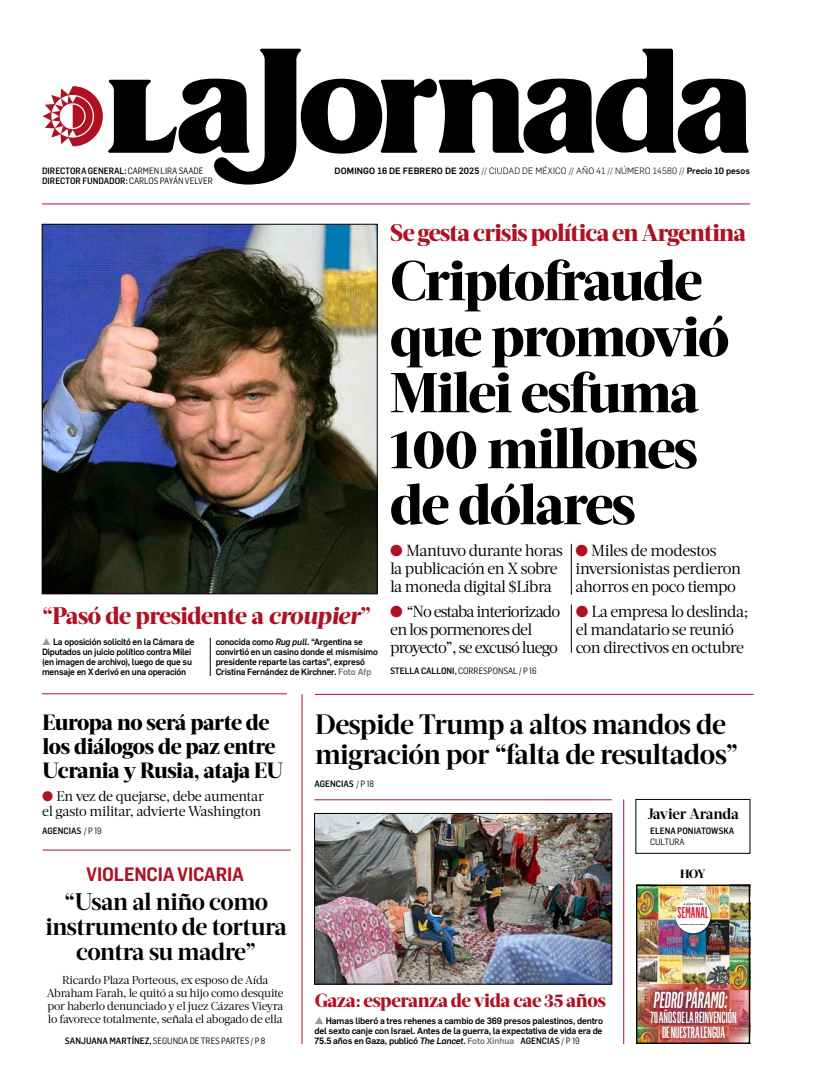
<style>
.page{position:relative;width:822px;height:1089px;background:#fff}
.page>*{position:absolute;margin:0;border:0;box-sizing:border-box;transform-origin:0 0}
.t1{font:800 56px/56px "Acta Headline";letter-spacing:-.03em;color:#000}
.t2{font:700 28px/30px "Acta Headline";letter-spacing:-.02em;color:#000}
.t3{font:800 24px "Acta Headline";letter-spacing:-.03em;color:#af1122}
.t4{font:700 24px/25px "Acta Headline";letter-spacing:-.025em;color:#000;text-align:center}
.t5{font:500 22.8px "Flama Ultracond";color:#fff;scale:.9 1}
.t6{font:800 22px/24px "Acta Headline";letter-spacing:-.02em;color:#000}
.t7{font:800 19px "Acta Headline";letter-spacing:-.02em;color:#af1122}
.t8{font:600 19px "Flama Semicond";letter-spacing:-.01em;color:#af1122}
.t9{font:16px/18px "Acta Deck";letter-spacing:-.04em;color:#000}
.t10{font:500 15.8px/15.8px "Flama Ultracond";color:#fff;text-align:center;scale:.9 1}
.t11{font:500 15.5px "Flama Ultracond";letter-spacing:.015em;color:#d7162f;scale:.9 1}
.t12{font:700 15px "Acta Headline";letter-spacing:-.01em;color:#000}
.t13{font:14px/15px "Acta Deck";letter-spacing:-.02em;color:#000}
.t14{font:800 12px "Acta Headline";color:#000}
.t15{font:11.5px/13px "Acta Deck";letter-spacing:-.025em;color:#000;text-align:center}
.t16{font:500 9px/10px "Flama";letter-spacing:-.02em;color:#000}
.t17{font:500 9px "Flama Semicond";color:#000}
.t18{font:9px "Flama Semicond";color:#000}
.t19{font:300 9px "Flama";letter-spacing:.01em;color:#000}
.t20{font:700 1.2px "Flama";color:#000}
.s1{font-weight:400}
.s2{font-weight:500}
.s3{font-style:italic}
.s4{color:#959c9d}
.s5{color:#6d7373}
.s6{color:#af1122}
.s7{font-family:"Flama Semicond"}
.s8{font-family:"Flama Semicond";font-weight:400}
</style>
<div class="page">
<svg style="left:43px;top:49px;width:706px;height:136px"></svg>
<hr style="left:42px;top:203px;width:708px;height:1px;background:#af1122">
<img style="left:316px;top:815px;width:294px;height:167px">
<div style="left:314px;top:813px;width:298px;height:171px;border:1px solid #000"></div>
<hr style="left:43px;top:850px;width:248px;height:1px;background:#af1122">
<hr style="left:42px;top:693px;width:245px;height:1px;background:#af1122">
<img style="left:44px;top:226px;width:331px;height:366px">
<div style="left:42px;top:224px;width:335px;height:370px;border:1px solid #000"></div>
<hr style="left:210px;top:638px;width:1px;height:38px;background:#000">
<hr style="left:571px;top:544px;width:1px;height:51px;background:#000">
<hr style="left:571px;top:604px;width:1px;height:49px;background:#000">
<hr style="left:315px;top:694px;width:439px;height:1px;background:#af1122">
<hr style="left:314px;top:799px;width:298px;height:1px;background:#af1122">
<hr style="left:302px;top:694px;width:1px;height:350px;background:#af1122">
<img style="left:638px;top:887px;width:110px;height:98px">
<svg style="left:638px;top:985px;width:110px;height:57px"></svg>
<div style="left:676px;top:898px;width:36px;height:37px;background:#000;opacity:.55"></div>
<div style="left:675px;top:898px;width:36px;height:35px;background:#fff;border-radius:50%"></div>
<img style="left:687px;top:902px;width:16px;height:4px">
<div style="left:636px;top:885px;width:114px;height:159px;border:1px solid #000"></div>
<div style="left:646px;top:983px;width:95px;height:60px;background:#000;opacity:.5"></div>
<div style="left:636px;top:799px;width:114px;height:55px;border:1px solid #000"></div>
<hr style="left:623px;top:799px;width:1px;height:245px;background:#af1122">
<p class="t17" style="left:42px;top:165px;width:163px">DIRECTORA GENERAL: <span class="s1">CARMEN LIRA SAADE</span></p>
<p class="t19" style="left:335px;top:164px;width:417px"><span class="s2">Domingo 16 de febrero de 2025</span> // CIUDAD DE MÉXICO // AÑO 41 // NÚM ERO 14580 // <span class="s2">Precio 10 pesos</span></p>
<p class="t17" style="left:42px;top:175px;width:172px">DIRECTOR FUNDADOR: <span class="s1">CARLOS PAYÁN VELVER</span></p>
<h3 class="t3" style="left:390px;top:218px;width:357px">Se gesta crisis política en Argentina</h3>
<h1 class="t1" style="left:390px;top:253px;width:341px">Criptofraude que promovió<br>Milei esfuma<br>100 millones de dólares</h1>
<h3 class="t3" style="left:42px;top:601px;width:331px">“Pasó de presidente a <span class="s3">croupier</span>”</h3>
<p class="t16" style="left:42px;top:636px;width:154px"><span class="s4">▲</span> La oposición solicitó en la Cámara de Diputados un juicio político contra Milei (en imagen de archivo), luego de que su mensaje en X derivó en una operación</p>
<p class="t16" style="left:216px;top:636px;width:164px">conocida como <span class="s3">Rug pull</span>. “Argentina se convirtió en un casino donde el mismísimo presidente reparte las cartas”, expresó Cristina Fernández de Kirchner. <span class="s5">Foto Afp</span></p>
<h3 class="t9" style="left:390px;top:542px;width:174px"><span class="s6">●</span> Mantuvo durante horas la publicación en X sobre la moneda digital $Libra</h3>
<h3 class="t9" style="left:575px;top:542px;width:167px"><span class="s6">●</span> Miles de modestos inversionistas perdieron ahorros en poco tiempo</h3>
<h3 class="t9" style="left:390px;top:603px;width:172px"><span class="s6">●</span> “No estaba interiorizado en los pormenores del proyecto”, se excusó luego</h3>
<h3 class="t9" style="left:576px;top:603px;width:174px"><span class="s6">●</span> La empresa lo deslinda; el mandatario se reunió con directivos en octubre</h3>
<p class="t18" style="left:390px;top:665px;width:148px"><span class="s2">STELLA CALLONI,</span> CORRESPONSAL / P 16</p>
<h3 class="t6" style="left:42px;top:711px;width:242px">Europa no será parte de los diálogos de paz entre<br>Ucrania y Rusia, ataja EU</h3>
<h3 class="t13" style="left:42px;top:789px;width:223px"><span class="s6">●</span> En vez de quejarse, debe aumentar el gasto militar, advierte Washington</h3>
<p class="t17" style="left:42px;top:825px;width:61px">AGENCIAS <span class="s1">/ P 19</span></p>
<h3 class="t8" style="left:86px;top:862px;width:159px">VIOLENCIA VICARIA</h3>
<h3 class="t4" style="left:46px;top:890px;width:243px">“Usan al niño como instrumento de tortura contra su madre”</h3>
<p class="t15" style="left:47px;top:974px;width:238px">Ricardo Plaza Porteous, ex esposo de Aída Abraham Farah, le quitó a su hijo como desquite por haberlo denunciado y el juez Cázares Vieyra lo favorece totalmente, señala el abogado de ella</p>
<p class="t18" style="left:65px;top:1035px;width:202px"><span class="s2">SANJUANA MARTÍNEZ,</span> SEGUNDA DE TRES PARTES / P 8</p>
<h2 class="t2" style="left:315px;top:710px;width:425px">Despide Trump a altos mandos de migración por “falta de resultados”</h2>
<p class="t17" style="left:314px;top:778px;width:61px">AGENCIAS <span class="s1">/ P 18</span></p>
<h3 class="t7" style="left:315px;top:989px;width:293px">Gaza: esperanza de vida cae 35 años</h3>
<p class="t16" style="left:314px;top:1015px;width:290px;text-align:justify;text-indent:11px">Hamas liberó a tres rehenes a cambio de 369 presos palestinos, dentro del sexto canje con Israel. Antes de la guerra, la expectativa de vida era de 75.5 años en Gaza, publicó <span class="s3">The Lancet</span>. <span class="s5">Foto Xinhua</span> <span class="s7">AGENCIAS</span> <span class="s8">/ P 19</span></p>
<h3 class="t12" style="left:648px;top:805px;width:93px">Javier Aranda</h3>
<p class="t17" style="left:650px;top:825px;width:86px">ELENA PONIATOWSKA</p>
<p class="t18" style="left:650px;top:836px;width:36px">CULTURA</p>
<h3 class="t14" style="left:680px;top:866px;width:27px">HOY</h3>
<h3 class="t11" style="left:678px;top:903px;width:36px">SEMANAL</h3>
<p class="t20" style="left:680px;top:923px;width:27px">SUPLEMENTO CULTURAL DE LA JORNADA</p>
<h3 class="t5" style="left:653px;top:986px;width:87px">PEDRO PÁRAMO:</h3>
<h3 class="t10" style="left:650px;top:1009px;width:97px">70 AÑOS DE LA REINVENCIÓN<br>DE NUESTRA LENGUA</h3>
</div>
